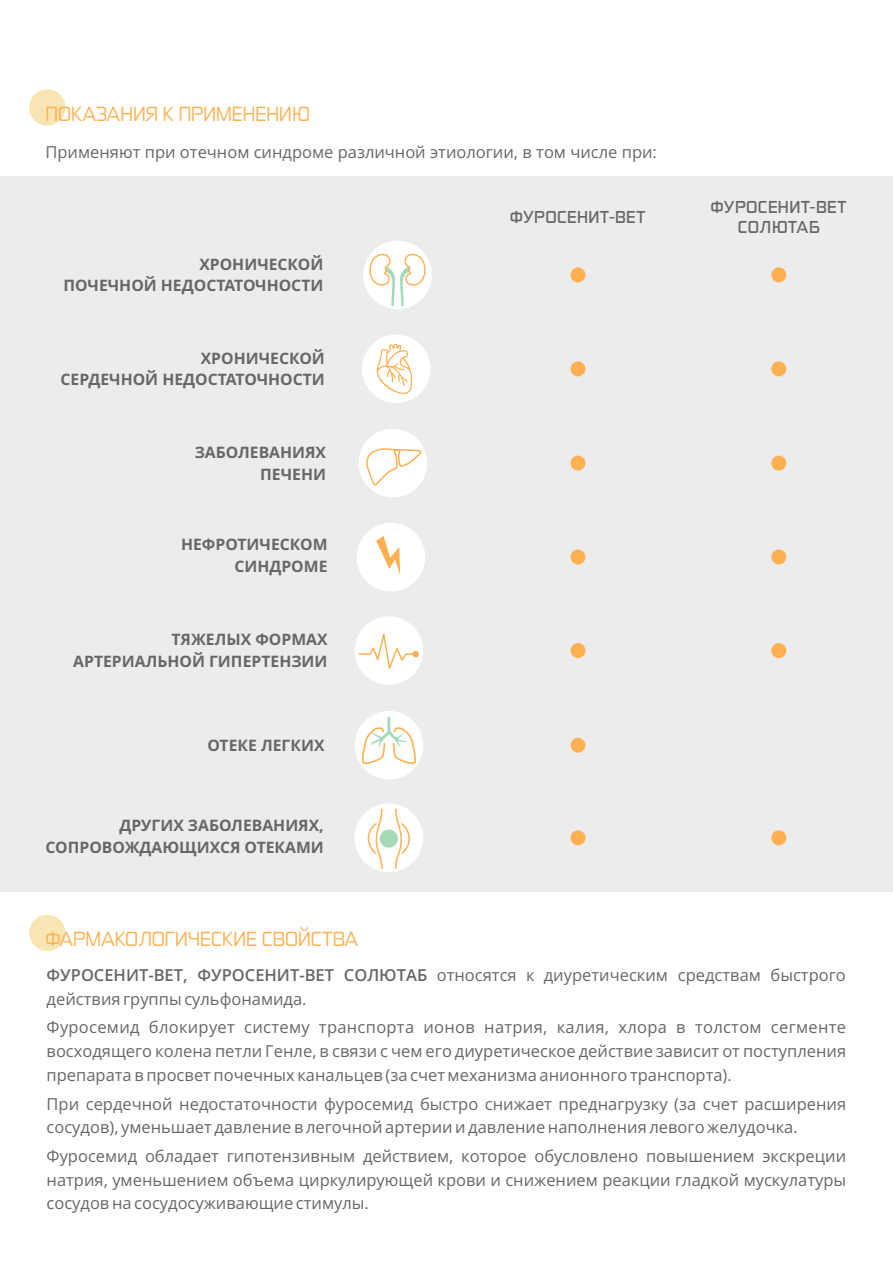
<style>
.page{position:relative;width:893px;height:1263px;background:#fff}
.page>*{position:absolute;margin:0;border:0;box-sizing:border-box;transform-origin:0 0}
.t1{font:19.5px "Zekton Rg";color:#ffb051}
.t2{font:16.5px/23.9px "Open Sans";color:#676767}
.t3{font:700 16.5px/19.8px "Zekton Bd";letter-spacing:.025em;color:#676767;text-align:center}
.t4{font:700 15.75px/21.5px "Open Sans";color:#676767;text-align:right}
.s1{font-weight:600}
</style>
<div class="page">
<div style="left:29px;top:89px;width:36px;height:37px;background:#f7e5b3;border-radius:50%"></div>
<div style="left:29px;top:915px;width:36px;height:36px;background:#f7e5b3;border-radius:50%"></div>
<div style="left:0;top:176px;width:893px;height:716px;background:#ececec"></div>
<div style="left:358px;top:429px;width:69px;height:68px;background:#fff;border-radius:50%"></div>
<div style="left:362px;top:334px;width:69px;height:69px;background:#fff;border-radius:50%"></div>
<div style="left:355px;top:616px;width:68px;height:69px;background:#fff;border-radius:50%"></div>
<div style="left:363px;top:241px;width:69px;height:68px;background:#fff;border-radius:50%"></div>
<svg style="left:369px;top:254px;width:57px;height:52px"></svg>
<svg style="left:376px;top:344px;width:36px;height:59px"></svg>
<svg style="left:366px;top:448px;width:56px;height:38px"></svg>
<svg style="left:357px;top:523px;width:68px;height:68px"></svg>
<svg style="left:359px;top:633px;width:57px;height:36px"></svg>
<div style="left:412px;top:651px;width:7px;height:6px;background:#ffb051;border-radius:50%"></div>
<svg style="left:355px;top:804px;width:68px;height:68px"></svg>
<div style="left:570px;top:267px;width:15px;height:15px;background:#ffb051;border-radius:50%"></div>
<div style="left:771px;top:267px;width:15px;height:15px;background:#ffb051;border-radius:50%"></div>
<div style="left:570px;top:361px;width:15px;height:15px;background:#ffb051;border-radius:50%"></div>
<div style="left:771px;top:361px;width:15px;height:15px;background:#ffb051;border-radius:50%"></div>
<div style="left:570px;top:830px;width:15px;height:15px;background:#ffb051;border-radius:50%"></div>
<div style="left:771px;top:830px;width:15px;height:15px;background:#ffb051;border-radius:50%"></div>
<div style="left:570px;top:643px;width:15px;height:15px;background:#ffb051;border-radius:50%"></div>
<div style="left:771px;top:643px;width:15px;height:15px;background:#ffb051;border-radius:50%"></div>
<div style="left:570px;top:549px;width:15px;height:15px;background:#ffb051;border-radius:50%"></div>
<div style="left:771px;top:549px;width:15px;height:15px;background:#ffb051;border-radius:50%"></div>
<div style="left:570px;top:456px;width:15px;height:15px;background:#ffb051;border-radius:50%"></div>
<div style="left:771px;top:456px;width:15px;height:15px;background:#ffb051;border-radius:50%"></div>
<div style="left:355px;top:711px;width:68px;height:68px;background:#fff;border-radius:50%"></div>
<svg style="left:362px;top:717px;width:54px;height:47px"></svg>
<div style="left:570px;top:738px;width:15px;height:15px;background:#ffb051;border-radius:50%"></div>
<p class="t1" style="left:46px;top:105px;width:266px">ПОКАЗАНИЯ К ПРИМЕНЕНИЮ</p>
<p class="t2" style="left:46px;top:140px;width:613px">Применяют при отечном синдроме различной этиологии, в том числе при:</p>
<p class="t4" style="left:64px;top:255px;width:261px">ХРОНИЧЕСКОЙ<br>ПОЧЕЧНОЙ НЕДОСТАТОЧНОСТИ</p>
<p class="t4" style="left:61px;top:349px;width:266px">ХРОНИЧЕСКОЙ<br>СЕРДЕЧНОЙ НЕДОСТАТОЧНОСТИ</p>
<p class="t4" style="left:195px;top:443px;width:133px">ЗАБОЛЕВАНИЯХ<br>ПЕЧЕНИ</p>
<p class="t4" style="left:181px;top:535px;width:148px">НЕФРОТИЧЕСКОМ<br>СИНДРОМЕ</p>
<p class="t4" style="left:73px;top:631px;width:256px">ТЯЖЕЛЫХ ФОРМАХ<br>АРТЕРИАЛЬНОЙ ГИПЕРТЕНЗИИ</p>
<p class="t4" style="left:208px;top:736px;width:118px">ОТЕКЕ ЛЕГКИХ</p>
<p class="t4" style="left:45px;top:816px;width:280px">ДРУГИХ ЗАБОЛЕВАНИЯХ,<br>СОПРОВОЖДАЮЩИХСЯ ОТЕКАМИ</p>
<p class="t3" style="left:510px;top:208px;width:137px">ФУРОСЕНИТ-ВЕТ</p>
<p class="t3" style="left:711px;top:198px;width:137px">ФУРОСЕНИТ-ВЕТ<br>СОЛЮТАБ</p>
<p class="t1" style="left:46px;top:930px;width:314px">ФАРМАКОЛОГИЧЕСКИЕ СВОЙСТВА</p>
<p class="t2" style="left:47px;top:963px;width:801px"><span class="s1">ФУРОСЕНИТ-ВЕТ, ФУРОСЕНИТ-ВЕТ СОЛЮТАБ</span> относятся к диуретическим средствам быстрого действия группы сульфонамида.</p>
<p class="t2" style="left:47px;top:1015px;width:801px;text-align:justify">Фуросемид блокирует систему транспорта ионов натрия, калия, хлора в толстом сегменте восходящего колена петли Генле, в связи с чем его диуретическое действие зависит от поступления препарата в просвет почечных канальцев (за счет механизма анионного транспорта).</p>
<p class="t2" style="left:47px;top:1091px;width:801px">При сердечной недостаточности фуросемид быстро снижает преднагрузку (за счет расширения сосудов), уменьшает давление в легочной артерии и давление наполнения левого желудочка.</p>
<p class="t2" style="left:47px;top:1143px;width:801px;text-align:justify">Фуросемид обладает гипотензивным действием, которое обусловлено повышением экскреции натрия, уменьшением объема циркулирующей крови и снижением реакции гладкой мускулатуры сосудов на сосудосуживающие стимулы.</p>
</div>
